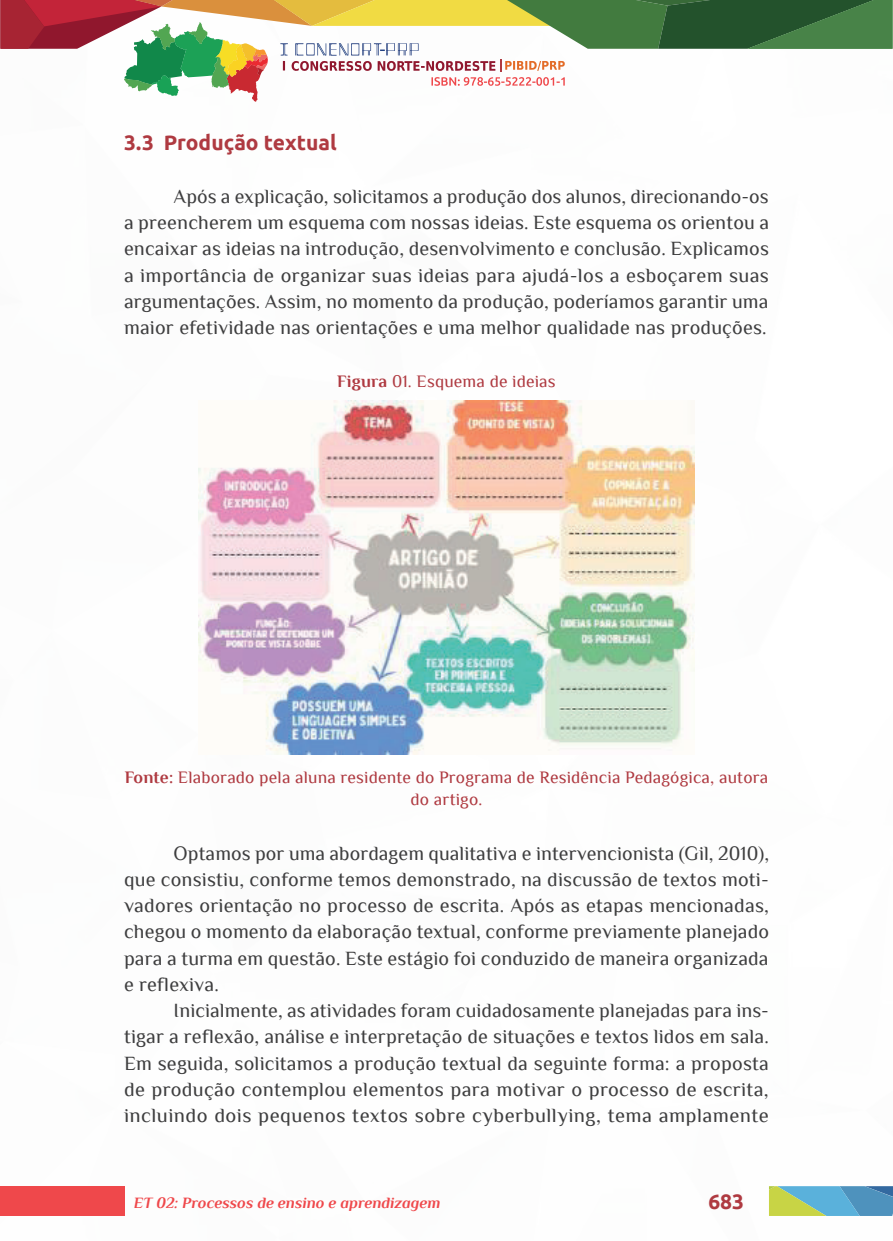
<style>
.page{position:relative;width:893px;height:1241px;background:#fff}
.page>*{position:absolute;margin:0;border:0;box-sizing:border-box;transform-origin:0 0}
._8_SUBTÍTULO_2{font:700 21px "Ubuntu";color:#af3a41}
._6_CORPO{font:20.12px/26.2px "Philosopher";letter-spacing:.01em;color:#3e3e3f;text-align:justify}
._14_FONTES{font:17.5px/22.8px "Philosopher";letter-spacing:.01em;color:#af3a41;text-align:center}
._13_LEGENDAS{font:17.5px "Philosopher";letter-spacing:.01em;color:#af3a41}
.t1{font:italic 700 15.75px "Philosopher";color:#ef484b}
.s1{font-weight:700}
</style>
<div class="page">
<div style="left:0;top:1185px;width:124px;height:30px;background:#ef484b"></div>
<svg style="left:0;top:0;width:892px;height:102px"></svg>
<svg style="left:769px;top:1186px;width:124px;height:29px;background:#72aea9"></svg>
<img style="left:198px;top:401px;width:496px;height:353px">
<p class="_8_SUBTÍTULO_2" style="left:124px;top:130px;width:214px">3.3 Produção textual</p>
<p class="_6_CORPO" style="left:124px;top:183px;width:647px;text-indent:50px">Após a explicação, solicitamos a produção dos alunos, direcionando-os a preencherem um esquema com nossas ideias. Este esquema os orientou a encaixar as ideias na introdução, desenvolvimento e conclusão. Explicamos a importância de organizar suas ideias para ajudá-los a esboçarem suas argumentações. Assim, no momento da produção, poderíamos garantir uma maior efetividade nas orientações e uma melhor qualidade nas produções.</p>
<p class="_13_LEGENDAS" style="left:337px;top:372px;width:220px"><span class="s1">Figura</span> 01. Esquema de ideias</p>
<p class="_14_FONTES" style="left:125px;top:765px;width:645px"><span class="s1">Fonte:</span> Elaborado pela aluna residente do Programa de Residência Pedagógica, autora do artigo.</p>
<p class="_6_CORPO" style="left:124px;top:839px;width:647px;text-indent:50px">Optamos por uma abordagem qualitativa e intervencionista (Gil, 2010), que consistiu, conforme temos demonstrado, na discussão de textos moti&shy;vadores orientação no processo de escrita. Após as etapas mencionadas, chegou o momento da elaboração textual, conforme previamente planejado para a turma em questão. Este estágio foi conduzido de maneira organizada e reflexiva.</p>
<p class="_6_CORPO" style="left:124px;top:997px;width:646px;text-indent:50px">Inicialmente, as atividades foram cuidadosamente planejadas para ins&shy;tigar a reflexão, análise e interpretação de situações e textos lidos em sala.<br>Em seguida, solicitamos a produção textual da seguinte forma: a proposta de produção contemplou elementos para motivar o processo de escrita, incluindo dois pequenos textos sobre cyberbullying, tema amplamente</p>
<p class="t1" style="left:134px;top:1193px;width:308px">ET 02: Processos de ensino e aprendizagem</p>
<p class="_8_SUBTÍTULO_2" style="left:708px;top:1188px;width:37px">683</p>
</div>
